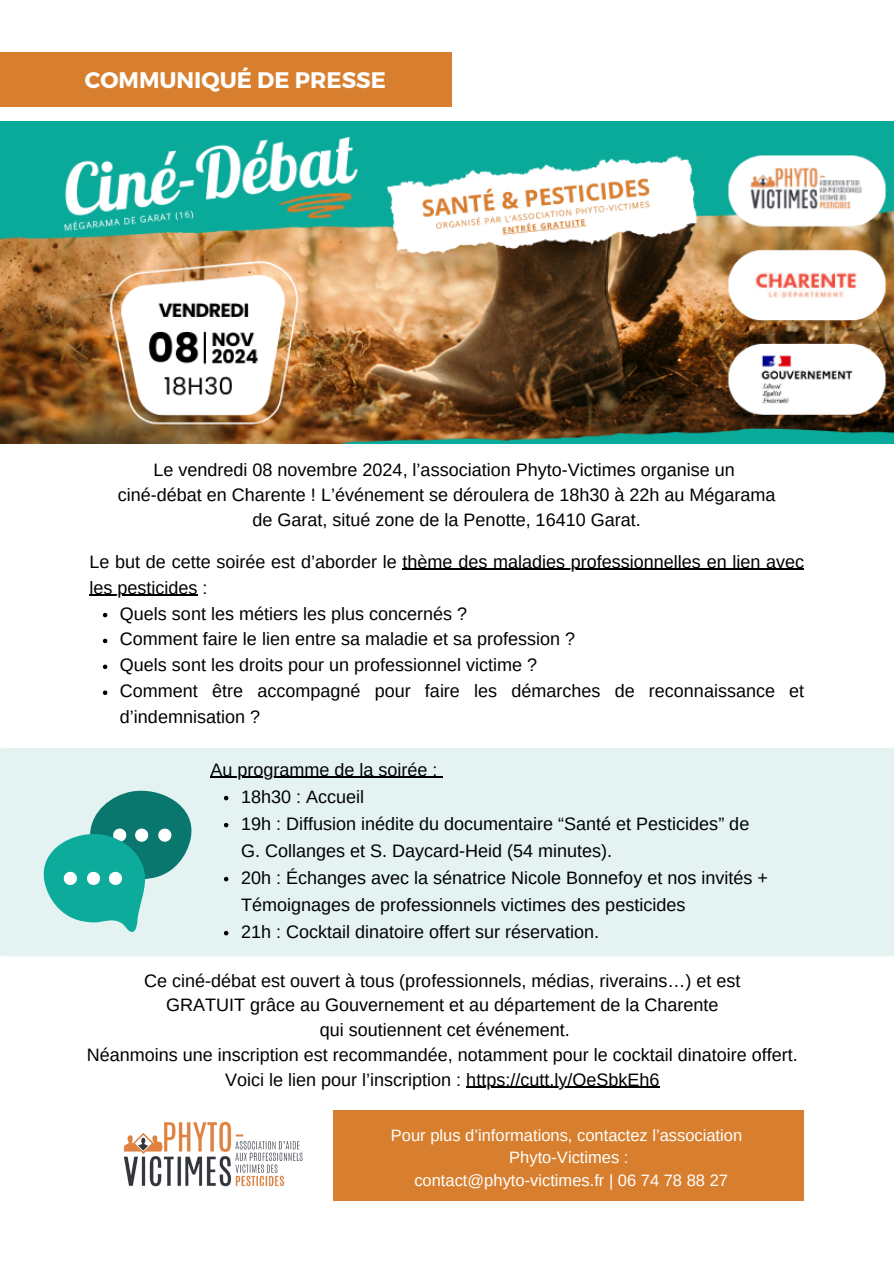
<style>
.page{position:relative;width:894px;height:1264px;background:#fff}
.page>*{position:absolute;margin:0;border:0;box-sizing:border-box;transform-origin:0 0}
.t1{font:700 22.5px "Montserrat";color:#fff}
.t2{font:18px/25.8px "Arimo";color:#000}
.t3{font:16.5px "Arimo";color:#fff}
</style>
<div class="page">
<div style="left:333px;top:1110px;width:471px;height:90px;background:#d77f2f"></div>
<img style="left:123px;top:1121px;width:180px;height:66px">
<div style="left:0;top:53px;width:451px;height:54px;background:#d77f2f"></div>
<div style="left:0;top:748px;width:893px;height:208px;background:#e4f3f2"></div>
<img style="left:0;top:122px;width:893px;height:322px">
<hr style="left:402px;top:569px;width:402px;height:1px;background:#000">
<hr style="left:89px;top:595px;width:108px;height:1px;background:#000">
<svg style="left:103px;top:613px;width:4px;height:4px"></svg>
<svg style="left:103px;top:638px;width:4px;height:5px"></svg>
<svg style="left:103px;top:664px;width:4px;height:5px"></svg>
<svg style="left:103px;top:690px;width:4px;height:5px"></svg>
<hr style="left:466px;top:1086px;width:193px;height:1px;background:#000">
<hr style="left:210px;top:776px;width:227px;height:1px;background:#000">
<svg style="left:224px;top:795px;width:4px;height:5px"></svg>
<svg style="left:224px;top:822px;width:4px;height:5px"></svg>
<svg style="left:224px;top:876px;width:4px;height:5px"></svg>
<svg style="left:224px;top:930px;width:4px;height:5px"></svg>
<svg style="left:38px;top:786px;width:159px;height:146px;background:#73c2bb"></svg>
<p class="t1" style="left:85px;top:66px;width:302px">COMMUNIQUÉ DE PRESSE</p>
<p class="t2" style="left:153px;top:457px;width:583px">Le vendredi 08 novembre 2024, l’association Phyto-Victimes organise un</p>
<p class="t2" style="left:118px;top:482px;width:659px;line-height:24.8px;text-align:center">ciné-débat en Charente ! L’événement se déroulera de 18h30 à 22h au Mégarama de Garat, situé zone de la Penotte, 16410 Garat.</p>
<p class="t2" style="left:89px;top:548px;width:716px">Le but de cette soirée est d’aborder le thème des maladies professionnelles en lien avec</p>
<p class="t2" style="left:120px;top:574px;width:456px;text-indent:-31px">les pesticides :<br>Quels sont les métiers les plus concernés ?<br>Comment faire le lien entre sa maladie et sa profession ?</p>
<p class="t2" style="left:120px;top:652px;width:418px">Quels sont les droits pour un professionnel victime ?</p>
<p class="t2" style="left:120px;top:678px;width:685px">Comment être accompagné pour faire les démarches de reconnaissance et d’indemnisation ?</p>
<p class="t2" style="left:210px;top:756px;width:228px">Au programme de la soirée :</p>
<p class="t2" style="left:241px;top:783px;width:124px">18h30 : Accueil</p>
<p class="t2" style="left:241px;top:809px;width:509px;line-height:27px">19h : Diffusion inédite du documentaire “Santé et Pesticides” de<br>G. Collanges et S. Daycard-Heid (54 minutes).</p>
<p class="t2" style="left:241px;top:863px;width:528px;line-height:27px">20h : Échanges avec la sénatrice Nicole Bonnefoy et nos invités +<br>Témoignages de professionnels victimes des pesticides</p>
<p class="t2" style="left:241px;top:918px;width:359px">21h : Cocktail dinatoire offert sur réservation.</p>
<p class="t2" style="left:144px;top:968px;width:597px;line-height:24.8px;text-align:center">Ce ciné-débat est ouvert à tous (professionnels, médias, riverains…) et est<br>GRATUIT grâce au Gouvernement et au département de la Charente</p>
<p class="t2" style="left:319px;top:1016px;width:251px">qui soutiennent cet événement.</p>
<p class="t2" style="left:87px;top:1041px;width:712px">Néanmoins une inscription est recommandée, notamment pour le cocktail dinatoire offert.</p>
<p class="t2" style="left:225px;top:1066px;width:435px">Voici le lien pour l’inscription : https://cutt.ly/OeSbkEh6</p>
<p class="t3" style="left:391px;top:1125px;width:353px">Pour plus d’informations, contactez l’association</p>
<p class="t3" style="left:509px;top:1148px;width:121px">Phyto-Victimes :</p>
<p class="t3" style="left:414px;top:1170px;width:315px">contact@phyto-victimes.fr | 06 74 78 88 27</p>
</div>
